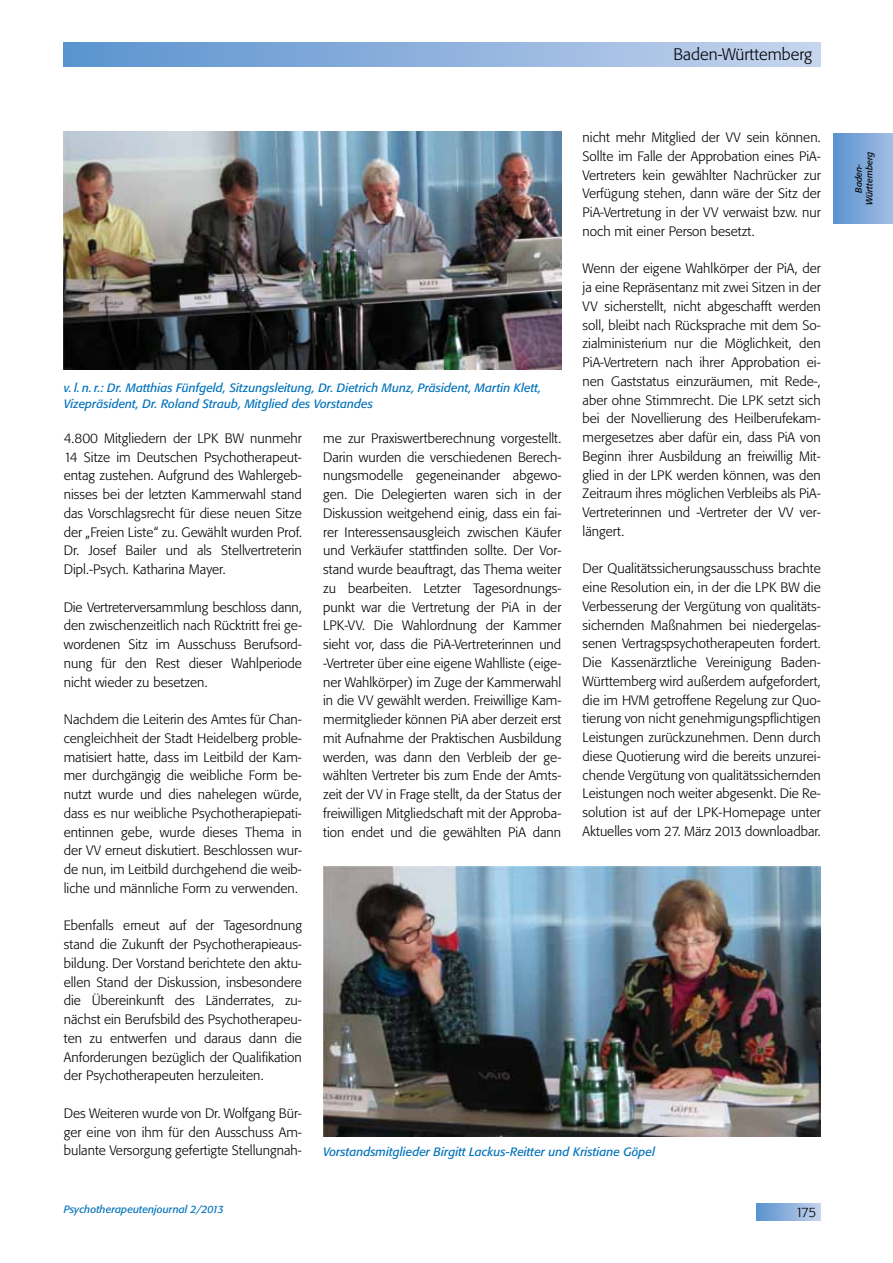
<style>
.page{position:relative;width:893px;height:1263px;background:#fff}
.page>*{position:absolute;margin:0;border:0;box-sizing:border-box;transform-origin:0 0}
.t1{font:300 16.5px "Tn T Form BSK";color:#000}
.t2{font:300 13.5px/18.8px "Tn T Form BSK";color:#000;text-align:justify}
.t3{font:italic 12px/16.5px "Tn T Form BSK";color:#0072bc}
.t4{font:italic 10.5px "Tn T Form BSK";color:#0072bc}
.t5{font:italic 9px/10.8px "Tn T Form BSK";color:#000;text-align:center}
</style>
<div class="page">
<div style="left:64px;top:43px;width:757px;height:24px;background:linear-gradient(to right,#5a92cf,#c6d4ee)"></div>
<div style="left:757px;top:1203px;width:64px;height:17px;background:linear-gradient(to right,#5a92ce,#c3d2ed)"></div>
<div style="left:833px;top:133px;width:60px;height:91px;background:linear-gradient(to right,#5a93cf,#a2bce3)"></div>
<img style="left:64px;top:132px;width:497px;height:237px">
<img style="left:323px;top:867px;width:498px;height:269px">
<p class="t1" style="left:674px;top:44px;width:140px">Baden-Württemberg</p>
<p class="t2" style="left:583px;top:128px;width:240px">nicht mehr Mitglied der VV sein können.<br>Sollte im Falle der Approbation eines PiA-Vertreters kein gewählter Nachrücker zur Verfügung stehen, dann wäre der Sitz der PiA-Vertretung in der VV verwaist bzw. nur noch mit einer Person besetzt.</p>
<p class="t2" style="left:583px;top:259px;width:240px">Wenn der eigene Wahlkörper der PiA, der ja eine Repräsentanz mit zwei Sitzen in der VV sicherstellt, nicht abgeschafft werden soll, bleibt nach Rücksprache mit dem So&shy;zialministerium nur die Möglichkeit, den PiA-Vertretern nach ihrer Approbation ei&shy;nen Gaststatus einzuräumen, mit Rede-, aber ohne Stimmrecht. Die LPK setzt sich bei der Novellierung des Heilberufekam&shy;mergesetzes aber dafür ein, dass PiA von Beginn ihrer Ausbildung an freiwillig Mit&shy;glied in der LPK werden können, was den Zeitraum ihres möglichen Verbleibs als PiA-Vertreterinnen und ‑Vertreter der VV ver&shy;längert.</p>
<p class="t2" style="left:583px;top:559px;width:240px">Der Qualitätssicherungsausschuss brachte eine Resolution ein, in der die LPK BW die Verbesserung der Vergütung von qualitäts&shy;sichernden Maßnahmen bei niedergelas&shy;senen Vertragspsychotherapeuten fordert.<br>Die Kassenärztliche Vereinigung Baden-Württemberg wird außerdem aufgefordert, die im HVM getroffene Regelung zur Quo&shy;tierung von nicht genehmigungspflichtigen Leistungen zurückzunehmen. Denn durch diese Quotierung wird die bereits unzurei&shy;chende Vergütung von qualitätssichernden Leistungen noch weiter abgesenkt. Die Re&shy;solution ist auf der LPK-Homepage unter Aktuelles vom 27. März 2013 downloadbar.</p>
<p class="t3" style="left:64px;top:379px;width:479px">v. l. n. r.: Dr. Matthias Fünfgeld, Sitzungsleitung, Dr. Dietrich Munz, Präsident, Martin Klett,<br>Vizepräsident, Dr. Roland Straub, Mitglied des Vorstandes</p>
<p class="t2" style="left:64px;top:429px;width:240px">4.800 Mitgliedern der LPK BW nunmehr 14 Sitze im Deutschen Psychotherapeut&shy;entag zustehen. Aufgrund des Wahlergeb&shy;nisses bei der letzten Kammerwahl stand das Vorschlagsrecht für diese neuen Sitze der „Freien Liste“ zu. Gewählt wurden Prof.<br>Dr. Josef Bailer und als Stellvertreterin Dipl.-Psych. Katharina Mayer.</p>
<p class="t2" style="left:64px;top:597px;width:240px">Die Vertreterversammlung beschloss dann, den zwischenzeitlich nach Rücktritt frei ge&shy;wordenen Sitz im Ausschuss Berufsord&shy;nung für den Rest dieser Wahlperiode nicht wieder zu besetzen.</p>
<p class="t2" style="left:64px;top:710px;width:240px">Nachdem die Leiterin des Amtes für Chan&shy;cengleichheit der Stadt Heidelberg proble&shy;matisiert hatte, dass im Leitbild der Kam&shy;mer durchgängig die weibliche Form be&shy;nutzt wurde und dies nahelegen würde, dass es nur weibliche Psychotherapiepati&shy;entinnen gebe, wurde dieses Thema in der VV erneut diskutiert. Beschlossen wur&shy;de nun, im Leitbild durchgehend die weib&shy;liche und männliche Form zu verwenden.</p>
<p class="t2" style="left:64px;top:916px;width:240px">Ebenfalls erneut auf der Tagesordnung stand die Zukunft der Psychotherapieaus&shy;bildung. Der Vorstand berichtete den aktu&shy;ellen Stand der Diskussion, insbesondere die Übereinkunft des Länderrates, zu&shy;nächst ein Berufsbild des Psychotherapeu&shy;ten zu entwerfen und daraus dann die Anforderungen bezüglich der Qualifikation der Psychotherapeuten herzuleiten.</p>
<p class="t2" style="left:64px;top:1104px;width:240px">Des Weiteren wurde von Dr. Wolfgang Bür&shy;ger eine von ihm für den Ausschuss Am&shy;bulante Versorgung gefertigte Stellungnah-</p>
<p class="t2" style="left:323px;top:429px;width:240px">me zur Praxiswertberechnung vorgestellt.<br>Darin wurden die verschiedenen Berech&shy;nungsmodelle gegeneinander abgewo&shy;gen. Die Delegierten waren sich in der Diskussion weitgehend einig, dass ein fai&shy;rer Interessensausgleich zwischen Käufer und Verkäufer stattfinden sollte. Der Vor&shy;stand wurde beauftragt, das Thema weiter zu bearbeiten. Letzter Tagesordnungs&shy;punkt war die Vertretung der PiA in der LPK-VV. Die Wahlordnung der Kammer sieht vor, dass die PiA-Vertreterinnen und -Vertreter über eine eigene Wahlliste (eige&shy;ner Wahlkörper) im Zuge der Kammerwahl in die VV gewählt werden. Freiwillige Kam&shy;mermitglieder können PiA aber derzeit erst mit Aufnahme der Praktischen Ausbildung werden, was dann den Verbleib der ge&shy;wählten Vertreter bis zum Ende der Amts&shy;zeit der VV in Frage stellt, da der Status der freiwilligen Mitgliedschaft mit der Approba&shy;tion endet und die gewählten PiA dann</p>
<p class="t3" style="left:323px;top:1143px;width:333px">Vorstandsmitglieder Birgitt Lackus-Reitter und Kristiane Göpel</p>
<p class="t4" style="left:64px;top:1203px;width:162px">Psychotherapeutenjournal 2/2013</p>
<p class="t2" style="left:795px;top:1202px;width:22px">175</p>
<p class="t5" style="left:853px;top:205px;width:55px;rotate:-90deg">Baden-<br>Württemberg</p>
</div>
